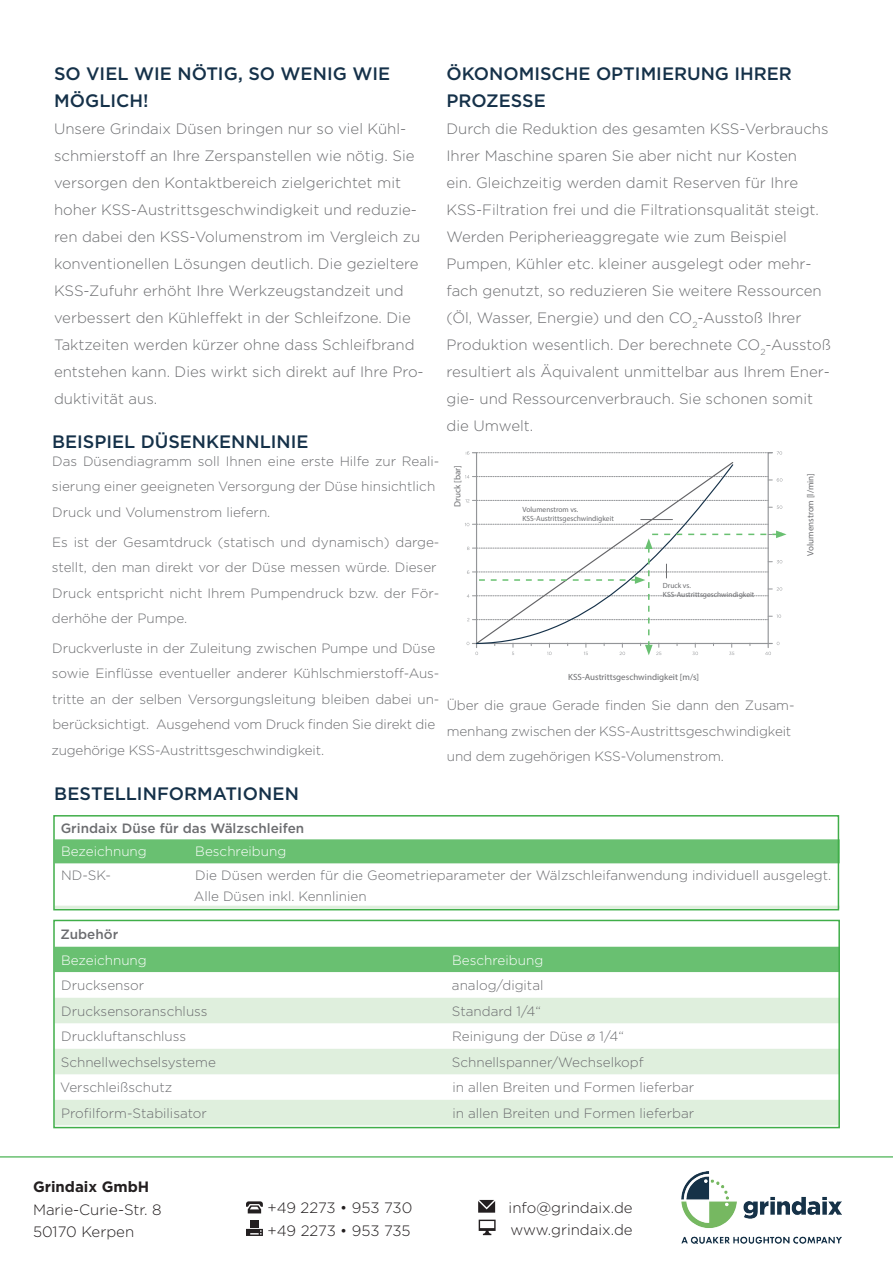
<style>
.page{position:relative;width:893px;height:1263px;background:#fff}
.page>*{position:absolute;margin:0;border:0;box-sizing:border-box;transform-origin:0 0}
.t1{font:500 18px/27px "Gotham";color:#153149}
.t2{font:300 15px/27px "Gotham";color:#6c6d70}
.t3{font:300 15px "Gotham";color:#231f20}
.t4{font:700 15px "Gotham";color:#231f20}
.t5{font:300 13.5px/25.5px "Gotham";color:#6c6d70}
.t6{font:300 13.5px "Gotham";color:#fff}
.t7{font:500 13.5px "Gotham";color:#6c6d70}
.t8{font:9px "Myriad Pro";color:#6c6d70}
.t9{font:7.5px/9px "Myriad Pro";color:#6c6d70}
</style>
<div class="page">
<svg style="left:0;top:1156px;width:893px;height:88px"></svg>
<svg style="left:246px;top:1201px;width:17px;height:12px"></svg>
<div style="left:250px;top:1220px;width:9px;height:7px;background:#231f20"></div>
<svg style="left:246px;top:1229px;width:17px;height:7px"></svg>
<svg style="left:478px;top:1200px;width:17px;height:13px"></svg>
<svg style="left:479px;top:1219px;width:17px;height:16px"></svg>
<img style="left:682px;top:1172px;width:160px;height:71px">
<svg style="left:465px;top:452px;width:322px;height:203px"></svg>
<div style="left:56px;top:839px;width:784px;height:24px;background:#69c071"></div>
<hr style="left:55px;top:906px;width:134px;height:3px;background:#dfefdd">
<hr style="left:189px;top:906px;width:651px;height:3px;background:#dfefdd">
<div style="left:53px;top:815px;width:786px;height:95px;border:2px solid #40ae49"></div>
<svg style="left:56px;top:946px;width:781px;height:1px"></svg>
<div style="left:56px;top:947px;width:781px;height:25px;background:#69c071"></div>
<svg style="left:56px;top:998px;width:781px;height:127px;fill:#dfefdd"></svg>
<div style="left:53px;top:920px;width:787px;height:208px;border:2px solid #40ae49"></div>
<p class="t1" style="left:54px;top:59px;width:338px">SO VIEL WIE NÖTIG, SO WENIG WIE<br>MÖGLICH!</p>
<p class="t2" style="left:54px;top:114px;width:371px">Unsere Grindaix Düsen bringen nur so viel Kühl&shy;schmierstoff an Ihre Zerspanstellen wie nötig. Sie versorgen den Kontaktbereich zielgerichtet mit hoher KSS-Austrittsgeschwindigkeit und reduzie&shy;ren dabei den KSS-Volumenstrom im Vergleich zu konventionellen Lösungen deutlich. Die gezieltere KSS-Zufuhr erhöht Ihre Werkzeugstandzeit und verbessert den Kühleffekt in der Schleifzone. Die Taktzeiten werden kürzer ohne dass Schleifbrand entstehen kann. Dies wirkt sich direkt auf Ihre Pro&shy;duktivität aus.</p>
<p class="t1" style="left:52px;top:428px;width:258px">BEISPIEL DÜSENKENNLINIE</p>
<p class="t5" style="left:52px;top:448px;width:389px">Das Düsendiagramm soll Ihnen eine erste Hilfe zur Reali&shy;sierung einer geeigneten Versorgung der Düse hinsichtlich<br>Druck und Volumenstrom liefern.</p>
<p class="t5" style="left:52px;top:529px;width:389px">Es ist der Gesamtdruck (statisch und dynamisch) darge&shy;stellt, den man direkt vor der Düse messen würde. Dieser Druck entspricht nicht Ihrem Pumpendruck bzw. der För&shy;derhöhe der Pumpe.</p>
<p class="t5" style="left:51px;top:635px;width:390px">Druckverluste in der Zuleitung zwischen Pumpe und Düse sowie Einflüsse eventueller anderer Kühlschmierstoff-Aus&shy;tritte an der selben Versorgungsleitung bleiben dabei un&shy;berücksichtigt. Ausgehend vom Druck finden Sie direkt die zugehörige KSS-Austrittsgeschwindigkeit.</p>
<p class="t1" style="left:446px;top:59px;width:347px">ÖKONOMISCHE OPTIMIERUNG IHRER<br>PROZESSE</p>
<p class="t2" style="left:446px;top:114px;width:384px">Durch die Reduktion des gesamten KSS-Verbrauchs Ihrer Maschine sparen Sie aber nicht nur Kosten<br>ein. Gleichzeitig werden damit Reserven für Ihre KSS-Filtration frei und die Filtrationsqualität steigt.</p>
<p class="t2" style="left:446px;top:222px;width:386px">Werden Peripherieaggregate wie zum Beispiel Pumpen, Kühler etc. kleiner ausgelegt oder mehr&shy;fach genutzt, so reduzieren Sie weitere Ressourcen (Öl, Wasser, Energie) und den CO<sub>2</sub>-Ausstoß Ihrer Produktion wesentlich. Der berechnete CO<sub>2</sub>-Ausstoß resultiert als Äquivalent unmittelbar aus Ihrem Ener&shy;gie- und Ressourcenverbrauch. Sie schonen somit die Umwelt.</p>
<p class="t8" style="left:452px;top:507px;width:43px;rotate:-90deg">Druck [bar]</p>
<p class="t8" style="left:805px;top:556px;width:84px;rotate:-90deg">Volumenstrom [l/min]</p>
<p class="t9" style="left:522px;top:505px;width:93px">Volumenstrom vs.<br>KSS-Austrittsgeschwindigkeit</p>
<p class="t9" style="left:663px;top:581px;width:93px">Druck vs.<br>KSS-Austrittsgeschwindigkeit</p>
<p class="t8" style="left:568px;top:671px;width:132px">KSS-Austrittsgeschwindigkeit [m/s]</p>
<p class="t5" style="left:447px;top:692px;width:349px">Über die graue Gerade finden Sie dann den Zusam&shy;menhang zwischen der KSS-Austrittsgeschwindigkeit und dem zugehörigen KSS-Volumenstrom.</p>
<p class="t1" style="left:54px;top:780px;width:246px">BESTELLINFORMATIONEN</p>
<p class="t7" style="left:61px;top:820px;width:245px">Grindaix Düse für das Wälzschleifen</p>
<p class="t6" style="left:61px;top:843px;width:87px">Bezeichnung</p>
<p class="t6" style="left:195px;top:843px;width:93px">Beschreibung</p>
<p class="t5" style="left:61px;top:862px;width:51px">ND-SK-</p>
<p class="t5" style="left:194px;top:864px;width:639px;line-height:21px">Die Düsen werden für die Geometrieparameter der Wälzschleifanwendung individuell ausgelegt.<br>Alle Düsen inkl. Kennlinien</p>
<p class="t7" style="left:60px;top:926px;width:59px">Zubehör</p>
<p class="t6" style="left:61px;top:951px;width:87px">Bezeichnung</p>
<p class="t6" style="left:452px;top:951px;width:93px">Beschreibung</p>
<p class="t5" style="left:61px;top:972px;width:85px">Drucksensor</p>
<p class="t5" style="left:452px;top:972px;width:93px">analog/digital</p>
<p class="t5" style="left:61px;top:998px;width:148px">Drucksensoranschluss</p>
<p class="t5" style="left:452px;top:998px;width:91px">Standard 1/4“</p>
<p class="t5" style="left:61px;top:1023px;width:127px">Druckluftanschluss</p>
<p class="t5" style="left:452px;top:1023px;width:173px">Reinigung der Düse ø 1/4“</p>
<p class="t5" style="left:61px;top:1049px;width:157px">Schnellwechselsysteme</p>
<p class="t5" style="left:452px;top:1049px;width:193px">Schnellspanner/Wechselkopf</p>
<p class="t5" style="left:60px;top:1074px;width:113px">Verschleißschutz</p>
<p class="t5" style="left:452px;top:1074px;width:243px">in allen Breiten und Formen lieferbar</p>
<p class="t5" style="left:61px;top:1100px;width:147px">Profilform-Stabilisator</p>
<p class="t5" style="left:452px;top:1100px;width:243px">in allen Breiten und Formen lieferbar</p>
<p class="t4" style="left:33px;top:1177px;width:118px">Grindaix GmbH</p>
<p class="t3" style="left:33px;top:1200px;width:130px">Marie-Curie-Str. 8</p>
<p class="t3" style="left:33px;top:1222px;width:103px">50170 Kerpen</p>
<p class="t3" style="left:267px;top:1199px;width:146px">+49 2273 • 953 730</p>
<p class="t3" style="left:267px;top:1221px;width:145px">+49 2273 • 953 735</p>
<p class="t3" style="left:509px;top:1198px;width:126px">info@grindaix.de</p>
<p class="t3" style="left:510px;top:1220px;width:124px">www.grindaix.de</p>
</div>
